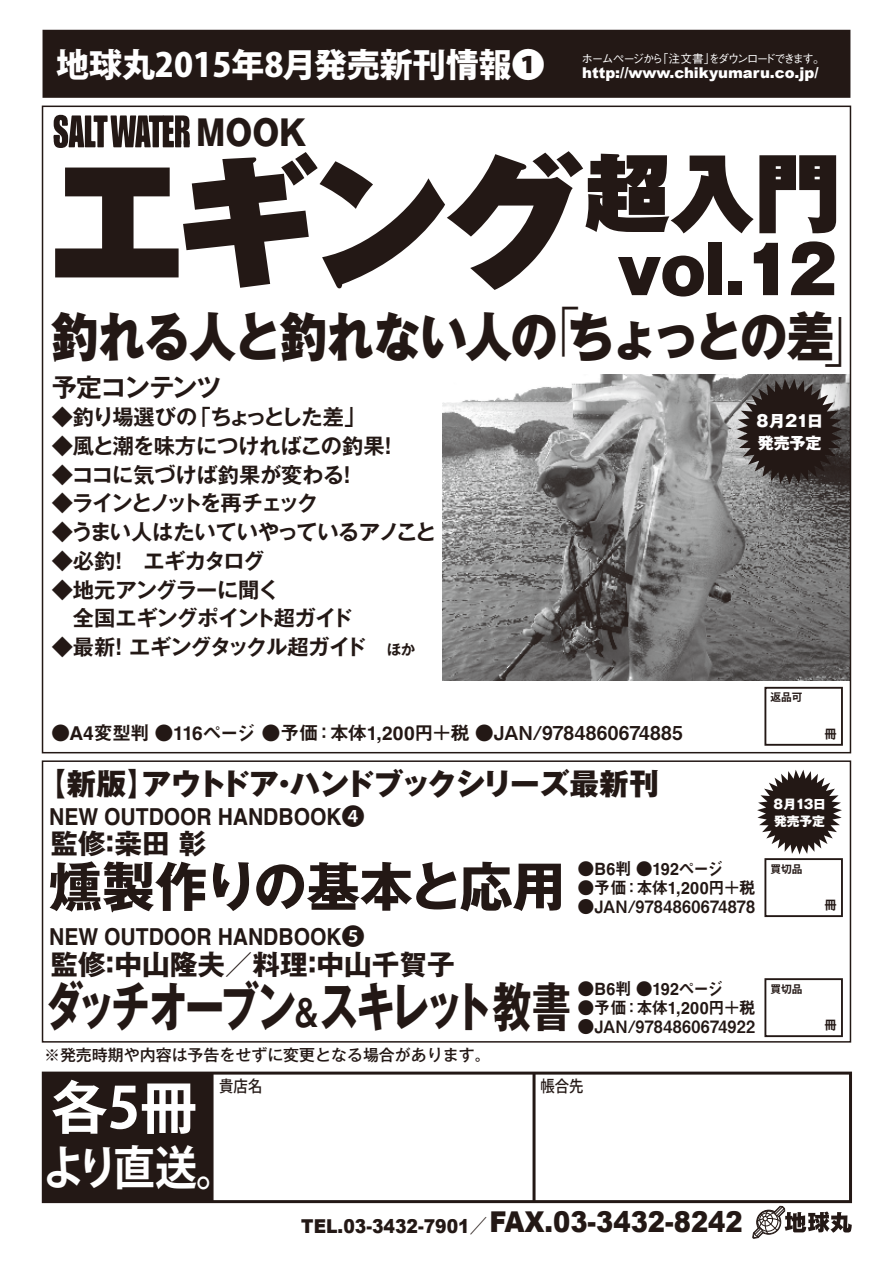
<style>
.page{position:relative;width:893px;height:1263px;background:#fff}
.page>*{position:absolute;margin:0;border:0;box-sizing:border-box;transform-origin:0 0}
.t1{font:900 143.55px "Gothic MB101 Pro";color:#231815}
.t2{font:900 63.75px "Gothic MB101 Pro";color:#231815}
.t3{font:700 56.7px "Koz Go Pro";color:#fff}
.t4{font:800 53.1px "Gothic MB101 Pro";letter-spacing:-.04em;color:#231815;scale:.89 1}
.t5{font:700 53.1px "Gothic MB101 Pro";letter-spacing:-.1em;color:#231815;scale:.74 1}
.t6{font:700 53.1px "Gothic MB101 Pro";color:#231815}
.t7{font:700 46.8px "Koz Go Pro";color:#fff;scale:.9 1}
.t8{font:800 34.35px "Gothic MB101 Pro";color:#231815;scale:.9 1}
.t9{font:800 33px "Koz Go Pro";color:#fff}
.t10{font:800 29.7px "Gothic MB101 Pro";letter-spacing:-.04em;color:#231815}
.t11{font:700 27.6px "Gothic MB101 Pro";color:#231815}
.t12{font:700 25.5px "Gothic MB101 Pro De";letter-spacing:-.045em;color:#231815}
.t13{font:700 23.4px "Helvetica";color:#231815;scale:.9 1}
.t14{font:700 21.3px/28.7px "Gothic MB101 Pro De";letter-spacing:-.035em;color:#231815}
.t15{font:700 21.3px "Gothic MB101 Pro De";letter-spacing:-.015em;color:#231815}
.t16{font:700 21.3px "Gothic MB101 Pro De";letter-spacing:-.065em;color:#231815}
.t17{font:700 21.3px "Gothic MB101 Pro De";letter-spacing:-.01em;color:#231815}
.t18{font:700 21.3px "Gothic MB101 Pro De";letter-spacing:-.115em;color:#231815}
.t19{font:700 21.3px "Gothic MB101 Pro De";letter-spacing:-.055em;color:#231815}
.t20{font:19.2px "Midashi Go MB31";letter-spacing:-.02em;color:#231815}
.t21{font:900 19.2px "Arial";color:#231815;scale:.9 1}
.t22{font:16.95px "Midashi Go Pro MB31";letter-spacing:.015em;color:#231815}
.t23{font:16.95px "Midashi Go MB31";letter-spacing:-.005em;color:#231815}
.t24{font:16.95px "Midashi Go MB31";letter-spacing:-.035em;color:#231815}
.t25{font:500 15.9px "Gothic MB101 Pro";color:#231815}
.t26{font:800 15.9px/21.9px "Gothic MB101 Pro";color:#fff}
.t27{font:500 15.9px "Koz Go Pro";color:#231815;scale:.9 1}
.t28{font:900 14.85px "Arial";color:#fff}
.t29{font:13.05px "Midashi Go Pro MB31";color:#231815}
.t30{font:800 12.75px/17.4px "Gothic MB101 Pro";color:#fff}
.t31{font:500 11.7px "Gothic BBB Pro";letter-spacing:-.15em;color:#fff}
.t32{font:700 10.65px "Koz Go Pro";color:#231815}
.s1{font-weight:300}
.s2{font-size:14.4px}
.s3{font-family:"Midashi Go Pro MB31"}
.s4{font-family:"Koz Go Pro";font-weight:400}
.s5{font-size:36.15px}
.s6{font-weight:800}
.s7{font-size:28.65px}
</style>
<div class="page">
<img style="left:442px;top:374px;width:406px;height:306px">
<div style="left:42px;top:1071px;width:810px;height:132px;border:3px solid #231815"></div>
<div style="left:44px;top:1073px;width:170px;height:129px;background:#231815;border:1px solid #231815"></div>
<hr style="left:532px;top:1073px;width:3px;height:128px;background:#231815">
<svg style="left:752px;top:1187px;width:100px;height:52px"></svg>
<div style="left:42px;top:760px;width:809px;height:282px;border:2px solid #231815"></div>
<svg style="left:737px;top:379px;width:106px;height:106px;background:#453d3b"></svg>
<svg style="left:54px;top:115px;width:136px;height:33px"></svg>
<div style="left:175px;top:140px;width:6px;height:7px;background:#231815"></div>
<div style="left:184px;top:140px;width:6px;height:7px;background:#231815"></div>
<div style="left:764px;top:687px;width:79px;height:59px;border:2px solid #231815"></div>
<div style="left:43px;top:30px;width:807px;height:68px;background:#231815"></div>
<div style="left:764px;top:858px;width:79px;height:59px;border:2px solid #231815"></div>
<div style="left:764px;top:978px;width:79px;height:59px;border:2px solid #231815"></div>
<svg style="left:757px;top:770px;width:85px;height:84px"></svg>
<h3 class="t9" style="left:56px;top:43px;width:490px">地球丸2015年8月発売新刊情報❶</h3>
<p class="t31" style="left:582px;top:50px;width:245px">ホームページから「注文書」をダウンロードできます。</p>
<p class="t28" style="left:582px;top:62px;width:238px">http://www.chikyumaru.co.jp/</p>
<h3 class="t8" style="left:196px;top:104px;width:124px">MOOK</h3>
<h1 class="t1" style="left:46px;top:101px;width:796px">エギング<sup>超入門</sup></h1>
<h2 class="t2" style="left:618px;top:217px;width:221px">vol.12</h2>
<h3 class="t4" style="left:51px;top:292px;width:922px">釣れる人と釣れない人の<span class="s1">「</span>ちょっとの差<span class="s1">」</span></h3>
<p class="t12" style="left:52px;top:366px;width:171px">予定コンテンツ</p>
<p class="t16" style="left:52px;top:400px;width:315px">◆釣り場選びの「ちょっとした差」</p>
<p class="t15" style="left:52px;top:428px;width:349px">◆風と潮を味方につければこの釣果！</p>
<p class="t17" style="left:52px;top:457px;width:308px">◆ココに気づけば釣果が変わる！</p>
<p class="t18" style="left:52px;top:486px;width:268px">◆ラインとノットを再チェック</p>
<p class="t14" style="left:52px;top:515px;width:386px">◆うまい人はたいていやっているアノこと</p>
<p class="t19" style="left:52px;top:543px;width:214px">◆必釣！　エギカタログ</p>
<p class="t14" style="left:52px;top:572px;width:303px">◆地元アングラーに聞く<br>　全国エギングポイント超ガイド</p>
<p class="t14" style="left:52px;top:630px;width:365px">◆最新！ エギングタックル超ガイド　<span class="s2">ほか</span></p>
<p class="t20" style="left:51px;top:721px;width:633px">●A4変型判 ●116ページ ●予価：本体1,200円＋税 ●<span class="s3">JAN/9784860674885</span></p>
<h3 class="t10" style="left:36px;top:759px;width:624px">【新版】アウトドア・ハンドブックシリーズ最新刊</h3>
<p class="t13" style="left:49px;top:797px;width:352px">NEW OUTDOOR HANDBOOK<span class="s4">❹</span></p>
<p class="t11" style="left:50px;top:821px;width:158px">監修：桒田 彰</p>
<p class="t26" style="left:757px;top:408px;width:68px">8月21日発売予定</p>
<p class="t32" style="left:771px;top:690px;width:33px">返品可</p>
<p class="t29" style="left:824px;top:724px;width:14px">冊</p>
<p class="t30" style="left:773px;top:794px;width:54px">8月13日発売予定</p>
<h3 class="t6" style="left:49px;top:842px;width:518px">燻製作りの基本と応用</h3>
<p class="t13" style="left:49px;top:917px;width:352px">NEW OUTDOOR HANDBOOK<span class="s4">❺</span></p>
<p class="t11" style="left:50px;top:941px;width:406px">監修：中山隆夫／料理：中山千賀子</p>
<h3 class="t5" style="left:44px;top:962px;width:713px">ダッチオーブン<span class="s5">＆</span>スキレット教書</h3>
<p class="t25" style="left:44px;top:1042px;width:448px">※発売時期や内容は予告をせずに変更となる場合があります。</p>
<p class="t24" style="left:578px;top:858px;width:148px">●B6判 ●192ページ</p>
<p class="t32" style="left:771px;top:862px;width:33px">買切品</p>
<p class="t23" style="left:578px;top:877px;width:179px">●予価：本体1,200円＋税</p>
<p class="t22" style="left:578px;top:893px;width:179px">●JAN/9784860674878</p>
<p class="t24" style="left:578px;top:978px;width:148px">●B6判 ●192ページ</p>
<p class="t32" style="left:771px;top:982px;width:33px">買切品</p>
<p class="t23" style="left:578px;top:997px;width:179px">●予価：本体1,200円＋税</p>
<p class="t22" style="left:578px;top:1013px;width:179px">●JAN/9784860674922</p>
<h3 class="t3" style="left:51px;top:1071px;width:148px">各5冊</h3>
<h3 class="t7" style="left:43px;top:1137px;width:219px">より直送<span class="s6">。</span></h3>
<p class="t27" style="left:219px;top:1076px;width:49px">貴店名</p>
<p class="t27" style="left:540px;top:1076px;width:49px">帳合先</p>
<p class="t21" style="left:301px;top:1212px;width:492px">TEL.03-3432-7901<span class="s4">／</span><span class="s7">FAX.03-3432-8242</span></p>
<p class="t29" style="left:824px;top:895px;width:14px">冊</p>
<p class="t29" style="left:824px;top:1015px;width:14px">冊</p>
</div>
